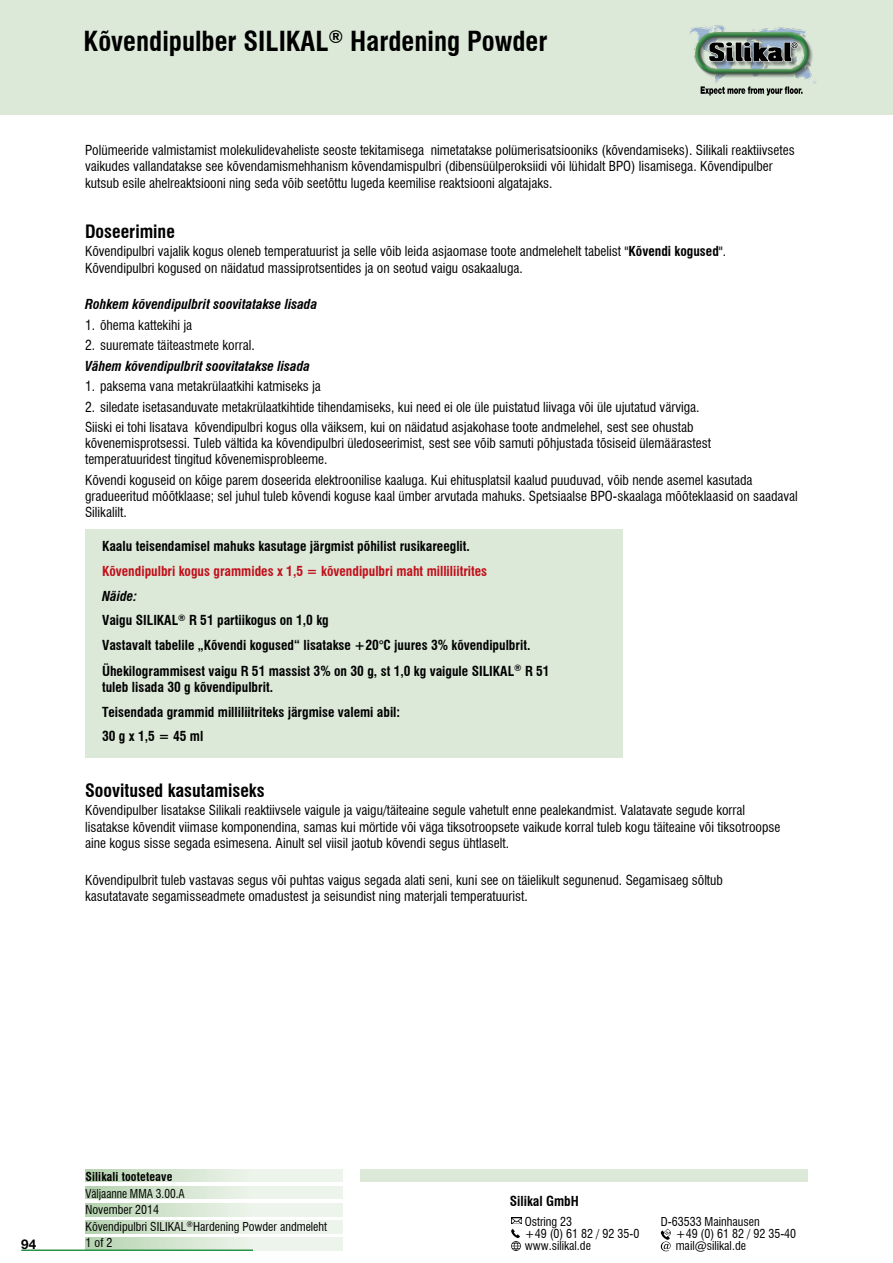
<style>
.page{position:relative;width:893px;height:1263px;background:#fff}
.page>*{position:absolute;margin:0;border:0;box-sizing:border-box;transform-origin:0 0}
.t1{font:700 condensed 27px "Swiss 721 BT";color:#000}
.t2{font:700 condensed 18px "Swiss 721 BT";color:#000}
.t3{font:condensed 13.5px/16.2px "Swiss 721 BT";color:#000}
.t4{font:700 condensed 13.5px/25px "Swiss 721 BT";color:#000}
.t5{font:italic 700 condensed 13.5px "Swiss 721 BT";color:#000}
.t6{font:700 condensed 13.5px "Swiss 721 BT";color:#c20e1a}
.t7{font:700 13.5px "Helvetica Neue";color:#000}
.t8{font:condensed 12px/12px "Swiss 721 BT";color:#000}
.t9{font:condensed 12px/16.5px "Swiss 721 BT";color:#000;scale:.95 1}
.t10{font:700 condensed 12px "Swiss 721 BT";letter-spacing:.01em;color:#000}
.s1{font-weight:700}
.s2{font-style:italic}
</style>
<div class="page">
<svg style="left:85px;top:1238px;width:257px;height:12px;background:#dbe9d8"></svg>
<svg style="left:85px;top:1221px;width:257px;height:12px;background:#dae9d8"></svg>
<svg style="left:85px;top:1204px;width:257px;height:12px;background:#dae9d8"></svg>
<svg style="left:85px;top:1187px;width:257px;height:12px;background:#dae9d8"></svg>
<svg style="left:85px;top:1169px;width:257px;height:13px;background:#dae9d8"></svg>
<div style="left:360px;top:1169px;width:448px;height:13px;background:#dce9d9"></div>
<hr style="left:21px;top:1249px;width:232px;height:2px;background:#289448">
<div style="left:0;top:0;width:893px;height:115px;background:#dce9d9"></div>
<img style="left:690px;top:25px;width:126px;height:59px">
<svg style="left:701px;top:86px;width:101px;height:10px"></svg>
<svg style="left:708px;top:41px;width:90px;height:21px;background:#585e5f"></svg>
<svg style="left:661px;top:1228px;width:10px;height:23px"></svg>
<svg style="left:511px;top:1217px;width:11px;height:7px"></svg>
<svg style="left:511px;top:1218px;width:10px;height:33px"></svg>
<div style="left:85px;top:530px;width:538px;height:228px;background:#dce9d9"></div>
<h1 class="t1" style="left:84px;top:25px;width:465px">Kõvendipulber SILIKAL<sup>®</sup> Hardening Powder</h1>
<p class="t3" style="left:85px;top:142px;width:711px">Polümeeride valmistamist molekulidevaheliste seoste tekitamisega nimetatakse polümerisatsiooniks (kõvendamiseks). Silikali reaktiivsetes vaikudes vallandatakse see kõvendamismehhanism kõvendamispulbri (dibensüülperoksiidi või lühidalt BPO) lisamisega. Kõvendipulber kutsub esile ahelreaktsiooni ning seda võib seetõttu lugeda keemilise reaktsiooni algatajaks.</p>
<h2 class="t2" style="left:85px;top:221px;width:91px">Doseerimine</h2>
<p class="t3" style="left:85px;top:243px;width:643px">Kõvendipulbri vajalik kogus oleneb temperatuurist ja selle võib leida asjaomase toote andmelehelt tabelist "<span class="s1">Kõvendi kogused</span>".<br>Kõvendipulbri kogused on näidatud massiprotsentides ja on seotud vaigu osakaaluga.</p>
<p class="t5" style="left:85px;top:296px;width:234px">Rohkem kõvendipulbrit soovitatakse lisada</p>
<p class="t3" style="left:85px;top:317px;width:109px">1. õhema kattekihi ja</p>
<p class="t3" style="left:85px;top:337px;width:171px">2. suuremate täiteastmete korral.</p>
<p class="t5" style="left:85px;top:358px;width:227px">Vähem kõvendipulbrit soovitatakse lisada</p>
<p class="t3" style="left:85px;top:378px;width:237px">1. paksema vana metakrülaatkihi katmiseks ja</p>
<p class="t3" style="left:85px;top:396px;width:616px;line-height:20.4px">2. siledate isetasanduvate metakrülaatkihtide tihendamiseks, kui need ei ole üle puistatud liivaga või üle ujutatud värviga.<br>Siiski ei tohi lisatava kõvendipulbri kogus olla väiksem, kui on näidatud asjakohase toote andmelehel, sest see ohustab</p>
<p class="t3" style="left:85px;top:435px;width:628px">kõvenemisprotsessi. Tuleb vältida ka kõvendipulbri üledoseerimist, sest see võib samuti põhjustada tõsiseid ülemäärastest temperatuuridest tingitud kõvenemisprobleeme.</p>
<p class="t3" style="left:85px;top:472px;width:714px">Kõvendi koguseid on kõige parem doseerida elektroonilise kaaluga. Kui ehitusplatsil kaalud puuduvad, võib nende asemel kasutada gradueeritud mõõtklaase; sel juhul tuleb kõvendi koguse kaal ümber arvutada mahuks. Spetsiaalse BPO-skaalaga mõõteklaasid on saadaval<br>Silikalilt.</p>
<p class="t4" style="left:102px;top:534px;width:369px">Kaalu teisendamisel mahuks kasutage järgmist põhilist rusikareeglit.</p>
<p class="t6" style="left:102px;top:563px;width:387px">Kõvendipulbri kogus grammides x 1,5 = kõvendipulbri maht milliliitrites</p>
<p class="t4" style="left:102px;top:583px;width:449px"><span class="s2">Näide:<br></span>Vaigu SILIKAL<sup>®</sup> R 51 partiikogus on 1,0 kg<br>Vastavalt tabelile „Kõvendi kogused“ lisatakse +20°C juures 3% kõvendipulbrit.<br>Ühekilogrammisest vaigu R 51 massist 3% on 30 g, st 1,0 kg vaigule SILIKAL<sup>®</sup> R 51</p>
<p class="t4" style="left:102px;top:675px;width:300px">tuleb lisada 30 g kõvendipulbrit.<br>Teisendada grammid milliliitriteks järgmise valemi abil:<br>30 g x 1,5 = 45 ml</p>
<h2 class="t2" style="left:85px;top:780px;width:181px">Soovitused kasutamiseks</h2>
<p class="t3" style="left:85px;top:802px;width:697px">Kõvendipulber lisatakse Silikali reaktiivsele vaigule ja vaigu/täiteaine segule vahetult enne pealekandmist. Valatavate segude korral lisatakse kõvendit viimase komponendina, samas kui mörtide või väga tiksotroopsete vaikude korral tuleb kogu täiteaine või tiksotroopse aine kogus sisse segada esimesena. Ainult sel viisil jaotub kõvendi segus ühtlaselt.</p>
<p class="t3" style="left:85px;top:871px;width:640px">Kõvendipulbrit tuleb vastavas segus või puhtas vaigus segada alati seni, kuni see on täielikult segunenud. Segamisaeg sõltub kasutatavate segamisseadmete omadustest ja seisundist ning materjali temperatuurist.</p>
<p class="t7" style="left:21px;top:1239px;width:17px">94</p>
<p class="t10" style="left:86px;top:1170px;width:88px">Silikali tooteteave</p>
<p class="t9" style="left:86px;top:1185px;width:256px">Väljaanne MMA 3.00.A<br>November 2014<br>Kõvendipulbri SILIKAL<sup>®</sup>Hardening Powder andmeleht<br>1 of 2</p>
<p class="t4" style="left:510px;top:1189px;width:70px">Silikal GmbH</p>
<p class="t8" style="left:525px;top:1215px;width:49px">Ostring 23</p>
<p class="t8" style="left:661px;top:1215px;width:100px">D-63533 Mainhausen</p>
<p class="t8" style="left:525px;top:1227px;width:116px">+49 (0) 61 82 / 92 35-0 www.silikal.de</p>
<p class="t8" style="left:676px;top:1227px;width:122px">+49 (0) 61 82 / 92 35-40 mail@silikal.de</p>
</div>
